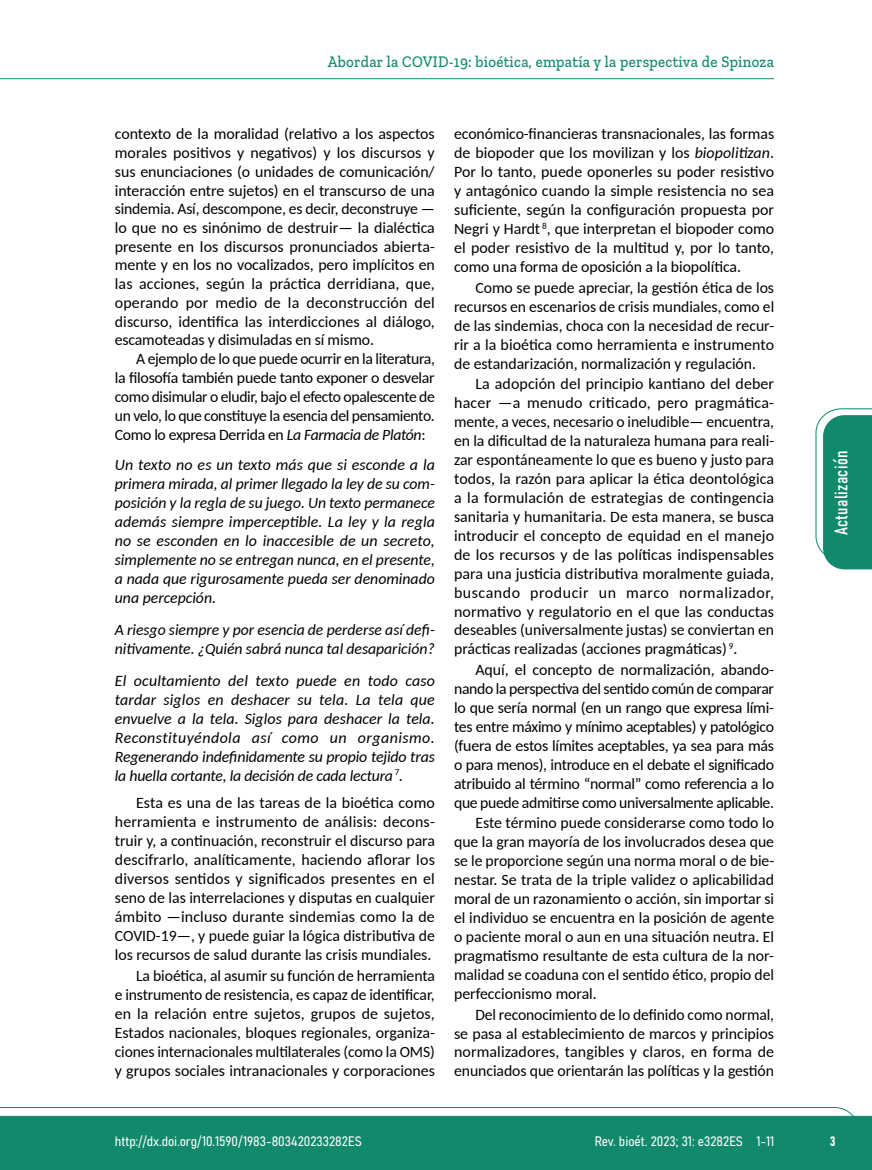
<style>
.page{position:relative;width:872px;height:1170px;background:#fff}
.page>*{position:absolute;margin:0;border:0;box-sizing:border-box;transform-origin:0 0}
.t1{font:18px "Bahnschrift";letter-spacing:.02em;color:#fff}
.t2{font:500 16.5px "Zilla Slab";letter-spacing:.02em;color:#108a6e;scale:.9 1}
.t3{font:15.75px/18.9px "Carlito";letter-spacing:-.005em;color:#000;text-align:justify}
.t4{font:italic 15.75px/19px "Carlito";color:#000;text-align:justify}
.t5{font:13.5px "Bahnschrift";color:#fff}
.s1{font-style:italic}
</style>
<div class="page">
<svg style="left:0;top:1107px;width:859px;height:62px;background:#2e977f"></svg>
<hr style="left:0;top:78px;width:774px;height:1px;background:#10896d">
<svg style="left:815px;top:408px;width:57px;height:161px"></svg>
<p class="t2" style="left:328px;top:53px;width:497px">Abordar la COVID-19: bioética, empatía y la perspectiva de Spinoza</p>
<p class="t3" style="left:115px;top:124px;width:321px">contexto de la moralidad (relativo a los aspectos morales positivos y negativos) y los discursos y sus enunciaciones (o unidades de comunicación/ interacción entre sujetos) en el transcurso de una sindemia. Así, descompone, es decir, deconstruye — lo que no es sinónimo de destruir— la dialéctica presente en los discursos pronunciados abierta&shy;mente y en los no vocalizados, pero implícitos en las acciones, según la práctica derridiana, que, operando por medio de la deconstrucción del discurso, identifica las interdicciones al diálogo, escamoteadas y disimuladas en sí mismo.</p>
<p class="t3" style="left:115px;top:349px;width:321px;text-indent:21px">A ejemplo de lo que puede ocurrir en la literatura, la filosofía también puede tanto exponer o desvelar como disimular o eludir, bajo el efecto opalescente de un velo, lo que constituye la esencia del pensamiento.<br>Como lo expresa Derrida en <span class="s1">La Farmacia de Platón</span>:</p>
<p class="t4" style="left:115px;top:454px;width:322px">Un texto no es un texto más que si esconde a la primera mirada, al primer llegado la ley de su com&shy;posición y la regla de su juego. Un texto permanece además siempre imperceptible. La ley y la regla no se esconden en lo inaccesible de un secreto, simplemente no se entregan nunca, en el presente, a nada que rigurosamente pueda ser denominado una percepción.</p>
<p class="t4" style="left:115px;top:619px;width:321px">A riesgo siempre y por esencia de perderse así defi&shy;nitivamente. ¿Quién sabrá nunca tal desaparición?</p>
<p class="t4" style="left:115px;top:670px;width:321px">El ocultamiento del texto puede en todo caso tardar siglos en deshacer su tela. La tela que envuelve a la tela. Siglos para deshacer la tela.<br>Reconstituyéndola así como un organismo.<br>Regenerando indefinidamente su propio tejido tras la huella cortante, la decisión de cada lectura <sup>7</sup>.</p>
<p class="t3" style="left:115px;top:792px;width:321px;text-indent:21px">Esta es una de las tareas de la bioética como herramienta e instrumento de análisis: decons&shy;truir y, a continuación, reconstruir el discurso para descifrarlo, analíticamente, haciendo aflorar los diversos sentidos y significados presentes en el seno de las interrelaciones y disputas en cualquier ámbito —incluso durante sindemias como la de COVID-19—, y puede guiar la lógica distributiva de los recursos de salud durante las crisis mundiales.</p>
<p class="t3" style="left:115px;top:965px;width:321px;text-indent:21px">La bioética, al asumir su función de herramienta e instrumento de resistencia, es capaz de identificar, en la relación entre sujetos, grupos de sujetos, Estados nacionales, bloques regionales, organiza&shy;ciones internacionales multilaterales (como la OMS) y grupos sociales intranacionales y corporaciones</p>
<p class="t3" style="left:454px;top:124px;width:321px">económico-financieras transnacionales, las formas de biopoder que los movilizan y los <span class="s1">biopolitizan</span>.<br>Por lo tanto, puede oponerles su poder resistivo y antagónico cuando la simple resistencia no sea suficiente, según la configuración propuesta por Negri y Hardt <sup>8</sup>, que interpretan el biopoder como el poder resistivo de la multitud y, por lo tanto, como una forma de oposición a la biopolítica.</p>
<p class="t3" style="left:454px;top:277px;width:322px;text-indent:21px">Como se puede apreciar, la gestión ética de los recursos en escenarios de crisis mundiales, como el de las sindemias, choca con la necesidad de recur&shy;rir a la bioética como herramienta e instrumento de estandarización, normalización y regulación.</p>
<p class="t3" style="left:454px;top:374px;width:322px;text-indent:21px">La adopción del principio kantiano del deber hacer —a menudo criticado, pero pragmática&shy;mente, a veces, necesario o ineludible— encuentra, en la dificultad de la naturaleza humana para reali&shy;zar espontáneamente lo que es bueno y justo para todos, la razón para aplicar la ética deontológica a la formulación de estrategias de contingencia sanitaria y humanitaria. De esta manera, se busca introducir el concepto de equidad en el manejo de los recursos y de las políticas indispensables para una justicia distributiva moralmente guiada, buscando producir un marco normalizador, normativo y regulatorio en el que las conductas deseables (universalmente justas) se conviertan en prácticas realizadas (acciones pragmáticas) <sup>9</sup>.</p>
<p class="t3" style="left:454px;top:659px;width:321px;text-indent:21px">Aquí, el concepto de normalización, abando&shy;nando la perspectiva del sentido común de comparar lo que sería normal (en un rango que expresa lími&shy;tes entre máximo y mínimo aceptables) y patológico (fuera de estos límites aceptables, ya sea para más o para menos), introduce en el debate el significado atribuido al término “normal” como referencia a lo que puede admitirse como universalmente aplicable.</p>
<p class="t3" style="left:454px;top:812px;width:321px;text-indent:21px">Este término puede considerarse como todo lo que la gran mayoría de los involucrados desea que se le proporcione según una norma moral o de bie&shy;nestar. Se trata de la triple validez o aplicabilidad moral de un razonamiento o acción, sin importar si el individuo se encuentra en la posición de agente o paciente moral o aun en una situación neutra. El pragmatismo resultante de esta cultura de la nor&shy;malidad se coaduna con el sentido ético, propio del perfeccionismo moral.</p>
<p class="t3" style="left:454px;top:1004px;width:321px;text-indent:21px">Del reconocimiento de lo definido como normal, se pasa al establecimiento de marcos y principios normalizadores, tangibles y claros, en forma de enunciados que orientarán las políticas y la gestión</p>
<p class="t1" style="left:827px;top:535px;width:86px;rotate:-90deg">Actualización</p>
<p class="t5" style="left:115px;top:1131px;width:248px">http://dx.doi.org/10.1590/1983-803420233282ES</p>
<p class="t5" style="left:595px;top:1131px;width:181px">Rev. bioét. 2023; 31: e3282ES 1-11</p>
<p class="t5" style="left:830px;top:1130px;width:7px">3</p>
</div>
